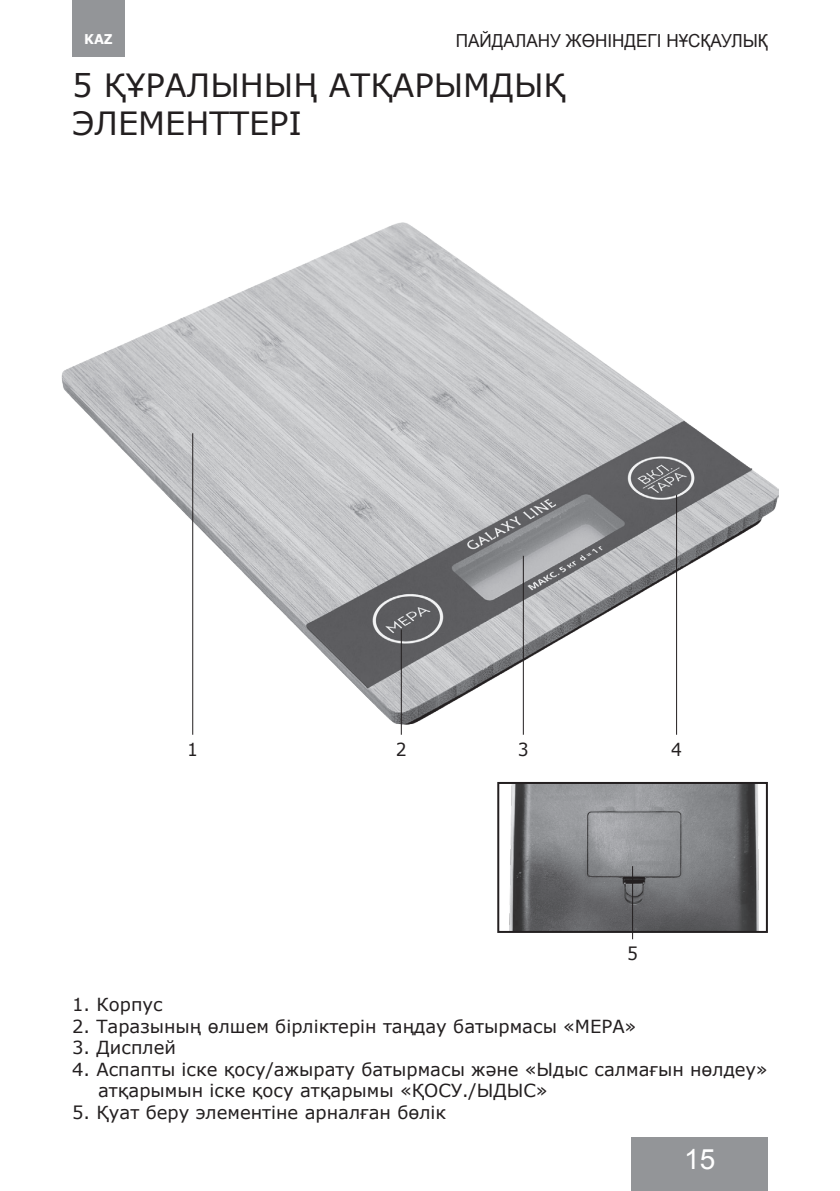
<style>
.page{position:relative;width:840px;height:1191px;background:#fff}
.page>*{position:absolute;margin:0;border:0;box-sizing:border-box;transform-origin:0 0}
.Заголовок{font:32px/38.4px "Verdana";color:#231f20}
.t1{font:28px "Arial";color:#fff}
.Текст{font:18px/21.6px "Verdana";color:#231f20}
.t2{font:18px "Arial";color:#231f20;scale:.95 1}
.Текст-2{font:18px "Verdana";color:#231f20;scale:.95 1}
.t3{font:700 13.6px "Verdana";color:#fff;scale:.95 1}
</style>
<div class="page">
<div style="left:72px;top:0;width:53px;height:57px;background:#939598"></div>
<div style="left:631px;top:1137px;width:136px;height:54px;background:#939598"></div>
<img style="left:61px;top:223px;width:717px;height:501px">
<img style="left:509px;top:785px;width:250px;height:145px">
<div style="left:497px;top:782px;width:270px;height:151px;border:2px solid #231f20"></div>
<hr style="left:192px;top:433px;width:1px;height:301px;background:#231f20">
<hr style="left:400px;top:629px;width:1px;height:105px;background:#231f20">
<hr style="left:522px;top:556px;width:1px;height:178px;background:#231f20">
<hr style="left:675px;top:495px;width:1px;height:239px;background:#231f20">
<hr style="left:631px;top:866px;width:1px;height:73px;background:#231f20">
<p class="t2" style="left:455px;top:29px;width:330px">ПАЙДАЛАНУ ЖӨНІНДЕГІ НҰСҚАУЛЫҚ</p>
<p class="Заголовок" style="left:72px;top:65px;width:495px">5 ҚҰРАЛЫНЫҢ АТҚАРЫМДЫҚ<br>ЭЛЕМЕНТТЕРI</p>
<p class="t3" style="left:84px;top:30px;width:32px">KAZ</p>
<p class="Текст-2" style="left:187px;top:736px;width:13px">1</p>
<p class="Текст-2" style="left:395px;top:736px;width:13px">2</p>
<p class="Текст-2" style="left:517px;top:736px;width:13px">3</p>
<p class="Текст-2" style="left:670px;top:736px;width:13px">4</p>
<p class="Текст-2" style="left:626px;top:941px;width:13px">5</p>
<p class="Текст" style="left:72px;top:993px;width:92px">1. Корпус</p>
<p class="Текст" style="left:72px;top:1015px;width:565px">2. Таразының өлшем бірліктерін таңдау батырмасы «МЕРА»</p>
<p class="Текст" style="left:72px;top:1036px;width:105px">3. Дисплей</p>
<p class="Текст" style="left:98px;top:1058px;width:671px;text-indent:-26px">4. Аспапты іске қосу/ажырату батырмасы және «Ыдыс салмағын нөлдеу» атқарымын іске қосу атқарымы «ҚОСУ./ЫДЫС»</p>
<p class="Текст" style="left:72px;top:1101px;width:375px">5. Қуат беру элементіне арналған бөлік</p>
<h2 class="t1" style="left:683px;top:1141px;width:33px">15</h2>
</div>
